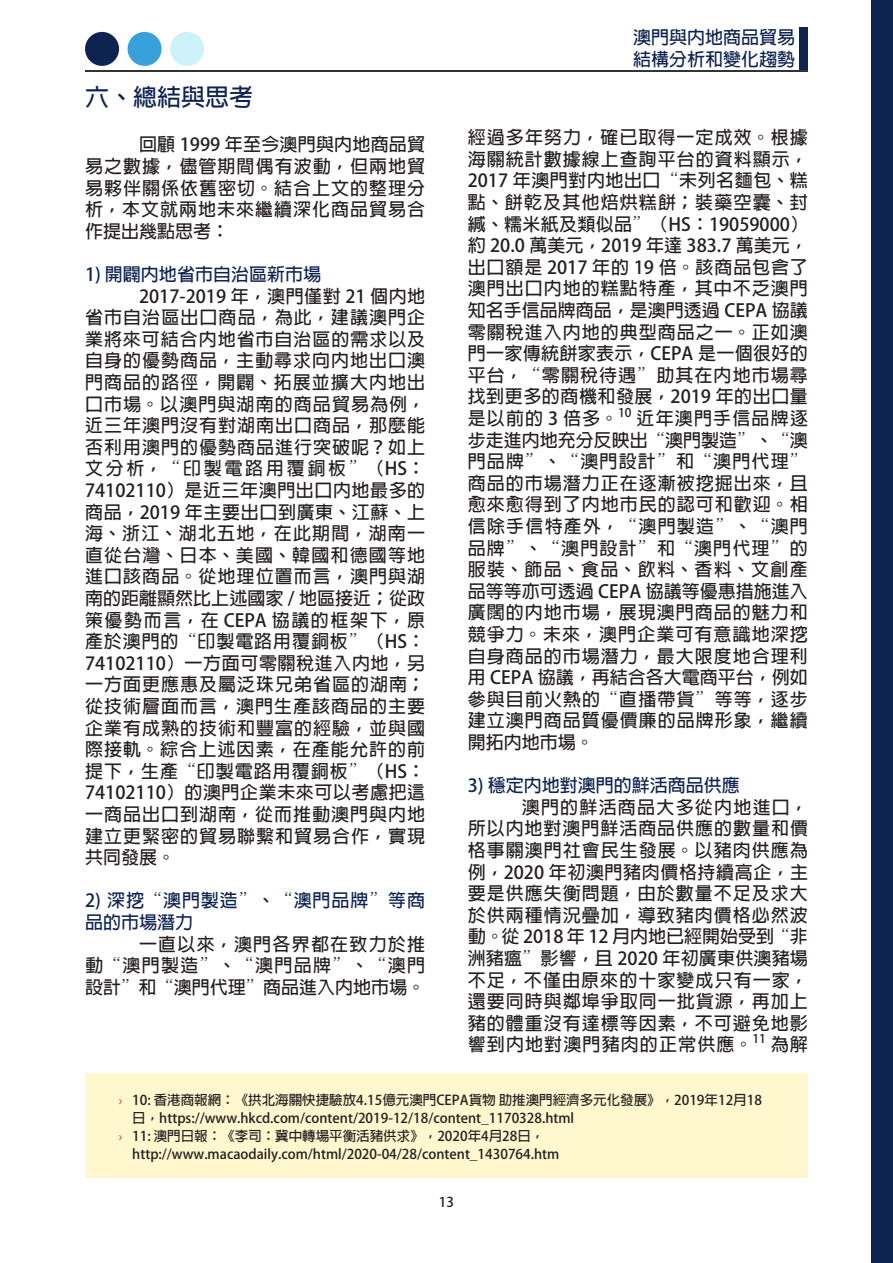
<style>
.page{position:relative;width:893px;height:1263px;background:#fff}
.page>*{position:absolute;margin:0;border:0;box-sizing:border-box;transform-origin:0 0}
.t1{font:700 24px "Adobe Fan Heiti Std";color:#0f2350}
.t2{font:700 18px/21.6px "Adobe Fan Heiti Std";letter-spacing:.055em;color:#231f20;text-align:justify}
.t3{font:700 18px/21.6px "Adobe Fan Heiti Std";color:#0f2350}
.t4{font:700 18px/21.6px "Adobe Fan Heiti Std";letter-spacing:.05em;color:#0f2350}
.t5{font:700 13.5px/18px "Adobe Fan Heiti Std";color:#231f20}
.t6{font:700 12px "Adobe Fan Heiti Std";color:#231f20}
.s1{font-family:"Adobe Ming Std";font-weight:300}
.s2{font-family:"Myriad Pro";font-weight:400;color:#c03938}
</style>
<div class="page">
<div style="left:85px;top:32px;width:34px;height:34px;background:#0f2350;border-radius:50%"></div>
<div style="left:128px;top:32px;width:34px;height:34px;background:#38a1db;border-radius:50%"></div>
<div style="left:170px;top:32px;width:34px;height:34px;background:#cdf2f9;border-radius:50%"></div>
<hr style="left:85px;top:71px;width:723px;height:1px;background:#333">
<div style="left:799px;top:28px;width:9px;height:42px;background:#0f2350"></div>
<div style="left:872px;top:0;width:21px;height:1263px;background:#0f2350"></div>
<div style="left:85px;top:1074px;width:723px;height:104px;background:#fff7ce"></div>
<p class="t1" style="left:85px;top:83px;width:169px">六、總結與思考</p>
<p class="t2" style="left:85px;top:134px;width:342px;text-indent:54px">回顧 1999 年至今澳門與內地商品貿易之數據，儘管期間偶有波動，但兩地貿易夥伴關係依舊密切。結合上文的整理分析，本文就兩地未來繼續深化商品貿易合作提出幾點思考：</p>
<p class="t3" style="left:85px;top:264px;width:237px">1) 開闢內地省市自治區新市場</p>
<p class="t2" style="left:85px;top:286px;width:342px;text-indent:54px">2017-2019 年，澳門僅對 21 個內地省市自治區出口商品，為此，建議澳門企業將來可結合內地省市自治區的需求以及自身的優勢商品，主動尋求向內地出口澳門商品的路徑，開闢、拓展並擴大內地出口市場。以澳門與湖南的商品貿易為例，近三年澳門沒有對湖南出口商品，那麼能否利用澳門的優勢商品進行突破呢？如上文分析，<span class="s1">“</span>印製電路用覆銅板<span class="s1">”</span>（HS：74102110）是近三年澳門出口內地最多的商品，2019 年主要出口到廣東、江蘇、上海、浙江、湖北五地，在此期間，湖南一直從台灣、日本、美國、韓國和德國等地進口該商品。從地理位置而言，澳門與湖南的距離顯然比上述國家 / 地區接近；從政策優勢而言，在 CEPA 協議的框架下，原產於澳門的<span class="s1">“</span>印製電路用覆銅板<span class="s1">”</span>（HS：74102110）一方面可零關稅進入內地，另一方面更應惠及屬泛珠兄弟省區的湖南；從技術層面而言，澳門生產該商品的主要企業有成熟的技術和豐富的經驗，並與國際接軌。綜合上述因素，在產能允許的前提下，生產<span class="s1">“</span>印製電路用覆銅板<span class="s1">”</span>（HS：74102110）的澳門企業未來可以考慮把這一商品出口到湖南，從而推動澳門與內地建立更緊密的貿易聯繫和貿易合作，實現共同發展。</p>
<p class="t4" style="left:85px;top:890px;width:342px">2) 深挖<span class="s1">“</span>澳門製造<span class="s1">”</span>、<span class="s1">“</span>澳門品牌<span class="s1">”</span>等商品的市場潛力</p>
<p class="t2" style="left:85px;top:934px;width:342px;text-indent:54px">一直以來，澳門各界都在致力於推動<span class="s1">“</span>澳門製造<span class="s1">”</span>、<span class="s1">“</span>澳門品牌<span class="s1">”</span>、<span class="s1">“</span>澳門設計<span class="s1">”</span>和<span class="s1">“</span>澳門代理<span class="s1">”</span>商品進入內地市場。</p>
<p class="t3" style="left:633px;top:27px;width:163px">澳門與內地商品貿易結構分析和變化趨勢</p>
<p class="t2" style="left:468px;top:127px;width:342px">經過多年努力，確已取得一定成效。根據海關統計數據線上查詢平台的資料顯示，2017 年澳門對內地出口<span class="s1">“</span>未列名麵包、糕點、餅乾及其他焙烘糕餅；裝藥空囊、封緘、糯米紙及類似品<span class="s1">”</span>（HS：19059000）約 20.0 萬美元，2019 年達 383.7 萬美元，出口額是 2017 年的 19 倍。該商品包含了澳門出口內地的糕點特產，其中不乏澳門知名手信品牌商品，是澳門透過 CEPA 協議零關稅進入內地的典型商品之一。正如澳門一家傳統餅家表示，CEPA 是一個很好的平台，<span class="s1">“</span>零關稅待遇<span class="s1">”</span>助其在內地市場尋找到更多的商機和發展，2019 年的出口量是以前的 3 倍多。</p>
<p class="t6" style="left:618px;top:405px;width:15px">10</p>
<p class="t2" style="left:468px;top:408px;width:342px;text-indent:169px">近年澳門手信品牌逐步走進內地充分反映出<span class="s1">“</span>澳門製造<span class="s1">”</span>、<span class="s1">“</span>澳門品牌<span class="s1">”</span>、<span class="s1">“</span>澳門設計<span class="s1">”</span>和<span class="s1">“</span>澳門代理<span class="s1">”</span>商品的市場潛力正在逐漸被挖掘出來，且愈來愈得到了內地市民的認可和歡迎。相信除手信特產外，<span class="s1">“</span>澳門製造<span class="s1">”</span>、<span class="s1">“</span>澳門品牌<span class="s1">”</span>、<span class="s1">“</span>澳門設計<span class="s1">”</span>和<span class="s1">“</span>澳門代理<span class="s1">”</span>的服裝、飾品、食品、飲料、香料、文創產品等等亦可透過 CEPA 協議等優惠措施進入廣闊的內地市場，展現澳門商品的魅力和競爭力。未來，澳門企業可有意識地深挖自身商品的市場潛力，最大限度地合理利用 CEPA 協議，再結合各大電商平台，例如參與目前火熱的<span class="s1">“</span>直播帶貨<span class="s1">”</span>等等，逐步建立澳門商品質優價廉的品牌形象，繼續開拓內地市場。</p>
<p class="t3" style="left:468px;top:775px;width:273px">3) 穩定內地對澳門的鮮活商品供應</p>
<p class="t2" style="left:468px;top:797px;width:342px;text-indent:54px">澳門的鮮活商品大多從內地進口，所以內地對澳門鮮活商品供應的數量和價格事關澳門社會民生發展。以豬肉供應為例，2020 年初澳門豬肉價格持續高企，主要是供應失衡問題，由於數量不足及求大於供兩種情況疊加，導致豬肉價格必然波動。從 2018 年 12 月內地已經開始受到<span class="s1">“</span>非洲豬瘟<span class="s1">”</span>影響，且 2020 年初廣東供澳豬場不足，不僅由原來的十家變成只有一家，還要同時與鄰埠爭取同一批貨源，再加上豬的體重沒有達標等因素，不可避免地影響到內地對澳門豬肉的正常供應。</p>
<p class="t6" style="left:752px;top:1031px;width:15px">11</p>
<p class="t2" style="left:771px;top:1034px;width:39px">為解</p>
<p class="t5" style="left:132px;top:1091px;width:631px;text-indent:-14px"><span class="s2">›</span> 10: 香港商報網：《拱北海關快捷驗放4.15億元澳門CEPA貨物 助推澳門經濟多元化發展》，2019年12月18日，https://www.hkcd.com/content/2019-12/18/content_1170328.html</p>
<p class="t5" style="left:132px;top:1127px;width:428px;text-indent:-14px"><span class="s2">›</span> 11: 澳門日報：《李司：冀中轉場平衡活豬供求》，2020年4月28日，http://www.macaodaily.com/html/2020-04/28/content_1430764.htm</p>
<p class="t5" style="left:439px;top:1193px;width:17px">13</p>
</div>
